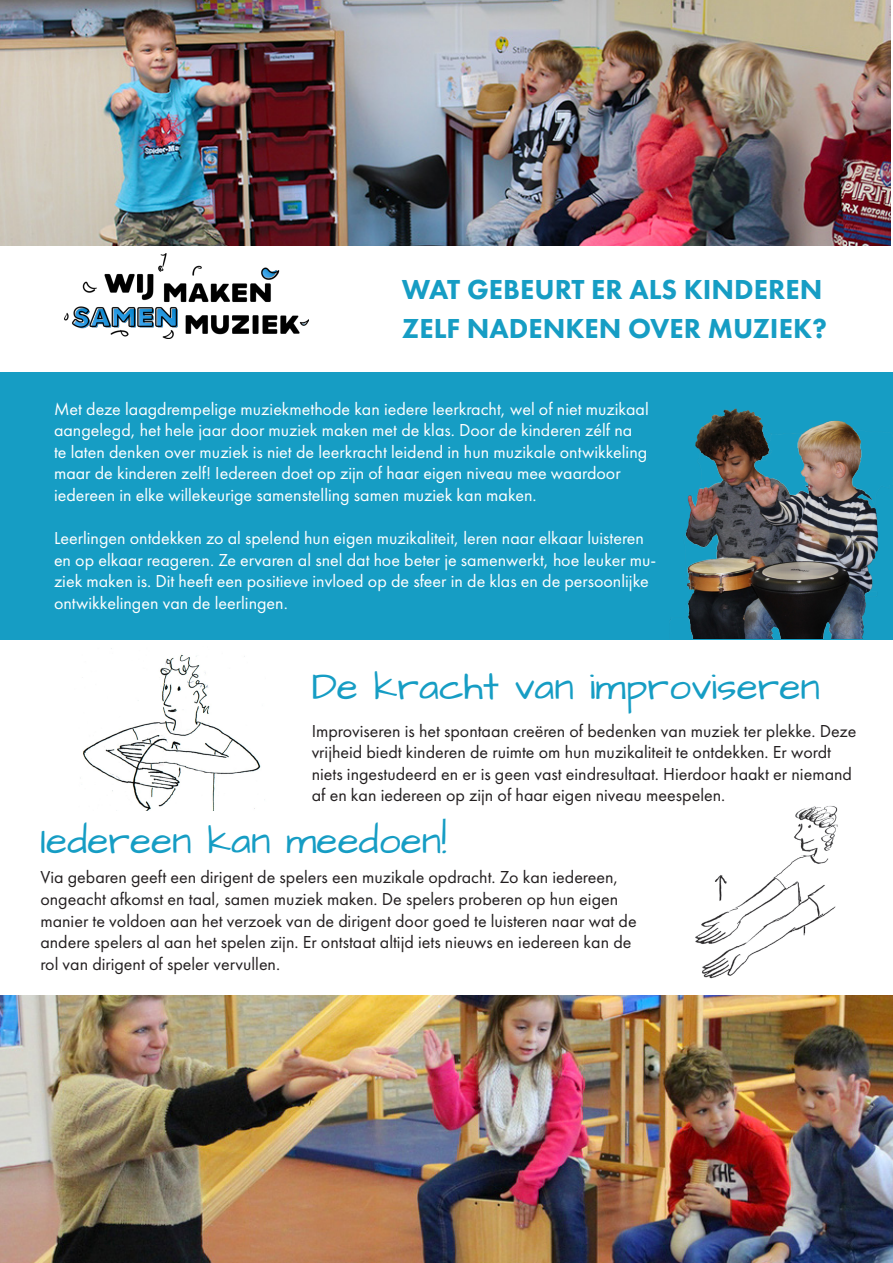
<style>
.page{position:relative;width:893px;height:1263px;background:#fff}
.page>*{position:absolute;margin:0;border:0;box-sizing:border-box;transform-origin:0 0}
.t1{font:39px "Architects Daughter";color:#169dc4}
.t2{font:800 28.5px/39px "Futura PT";color:#169dc4}
.t3{font:18px/21.6px "Futura PT";color:#fff}
.t4{font:18px/21.6px "Futura PT";color:#231f20}
</style>
<div class="page">
<div style="left:0;top:372px;width:893px;height:268px;background:#169dc4"></div>
<img style="left:0;top:0;width:890px;height:246px">
<img style="left:685px;top:408px;width:194px;height:231px">
<img style="left:82px;top:648px;width:179px;height:162px">
<img style="left:0;top:995px;width:893px;height:268px">
<img style="left:695px;top:806px;width:143px;height:173px">
<img style="left:65px;top:253px;width:244px;height:85px">
<h2 class="t2" style="left:402px;top:270px;width:427px">WAT GEBEURT ER ALS KINDEREN<br>ZELF NADENKEN OVER MUZIEK?</h2>
<p class="t3" style="left:54px;top:398px;width:596px">Met deze laagdrempelige muziekmethode kan iedere leerkracht, wel of niet muzikaal aangelegd, het hele jaar door muziek maken met de klas. Door de kinderen zélf na te laten denken over muziek is niet de leerkracht leidend in hun muzikale ontwikkeling maar de kinderen zelf! Iedereen doet op zijn of haar eigen niveau mee waardoor iedereen in elke willekeurige samenstelling samen muziek kan maken.</p>
<p class="t3" style="left:54px;top:527px;width:604px">Leerlingen ontdekken zo al spelend hun eigen muzikaliteit, leren naar elkaar luisteren en op elkaar reageren. Ze ervaren al snel dat hoe beter je samenwerkt, hoe leuker mu&shy;ziek maken is. Dit heeft een positieve invloed op de sfeer in de klas en de persoonlijke ontwikkelingen van de leerlingen.</p>
<h1 class="t1" style="left:312px;top:661px;width:510px">De kracht van improviseren</h1>
<p class="t4" style="left:312px;top:720px;width:546px">Improviseren is het spontaan creëren of bedenken van muziek ter plekke. Deze vrijheid biedt kinderen de ruimte om hun muzikaliteit te ontdekken. Er wordt niets ingestudeerd en er is geen vast eindresultaat. Hierdoor haakt er niemand af en kan iedereen op zijn of haar eigen niveau meespelen.</p>
<h1 class="t1" style="left:40px;top:814px;width:408px">Iedereen kan meedoen!</h1>
<p class="t4" style="left:40px;top:866px;width:598px">Via gebaren geeft een dirigent de spelers een muzikale opdracht. Zo kan iedereen, ongeacht afkomst en taal, samen muziek maken. De spelers proberen op hun eigen manier te voldoen aan het verzoek van de dirigent door goed te luisteren naar wat de andere spelers al aan het spelen zijn. Er ontstaat altijd iets nieuws en iedereen kan de rol van dirigent of speler vervullen.</p>
</div>
